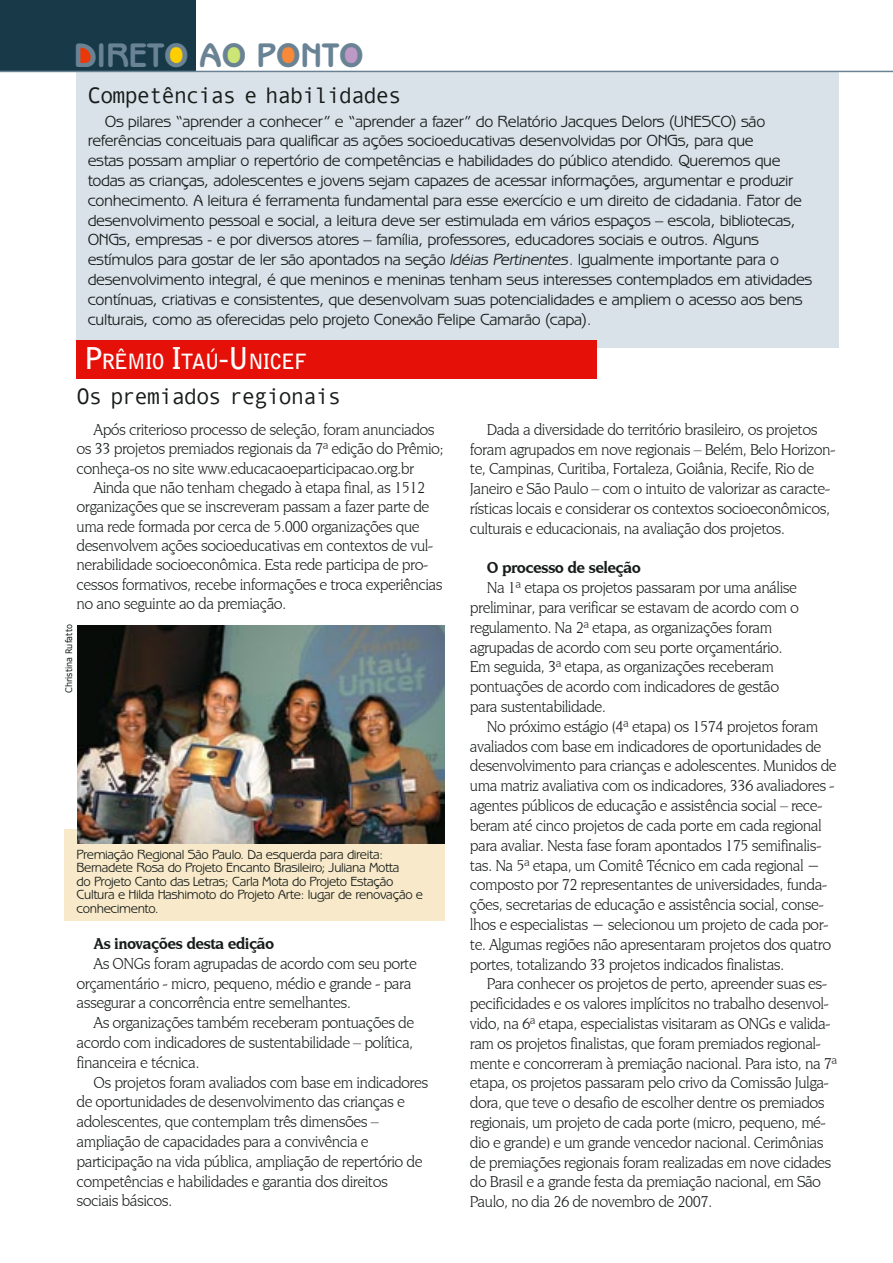
<style>
.page{position:relative;width:893px;height:1263px;background:#fff}
.page>*{position:absolute;margin:0;border:0;box-sizing:border-box;transform-origin:0 0}
.t1{font:700 34.8px "Benguiat Gothic IT Cby BT";color:#698395}
._1olho{font:22.5px "Andale Mono";letter-spacing:-.055em;color:#171c19}
._1tituloBOX{font:700 21px "Bell Gothic BT";letter-spacing:-.05em;color:#fffdfd}
._1texto1{font:16.5px/19.8px "Novarese IT Cby BT";letter-spacing:-.035em;color:#171c19}
._1texto2{font:16.5px/19.8px "Benguiat Gothic IT Cby BT";letter-spacing:-.02em;color:#171c19}
._1texto1-2{font:700 16.5px "Novarese IT Cby BT";letter-spacing:-.035em;color:#171c19}
._1legenda{font:13.5px/13.5px "Benguiat Gothic IT Cby BT";letter-spacing:-.025em;color:#171c19}
._1credito{font:9px "Verdana";color:#171c19;scale:.9 1}
.s1{font-style:italic}
.s2{font-size:30px}
</style>
<div class="page">
<div style="left:64px;top:829px;width:380px;height:91px;background:#f7e9c9"></div>
<div style="left:77px;top:72px;width:762px;height:276px;background:#d9e1e9"></div>
<div style="left:77px;top:340px;width:520px;height:38px;background:#e51008"></div>
<div style="left:0;top:0;width:196px;height:72px;background:#173948"></div>
<hr style="left:0;top:71px;width:893px;height:1px;background:#698395">
<svg style="left:78px;top:46px;width:17px;height:20px"></svg>
<svg style="left:168px;top:46px;width:17px;height:18px"></svg>
<svg style="left:225px;top:46px;width:17px;height:18px"></svg>
<svg style="left:343px;top:45px;width:17px;height:20px"></svg>
<svg style="left:280px;top:45px;width:16px;height:20px"></svg>
<img style="left:77px;top:625px;width:367px;height:219px">
<p class="t1" style="left:74px;top:33px;width:291px">DIRETO AO PONTO</p>
<p class="_1olho" style="left:88px;top:82px;width:315px">Competências e habilidades</p>
<p class="_1texto2" style="left:88px;top:111px;width:726px;text-indent:17px">Os pilares “aprender a conhecer” e “aprender a fazer” do Relatório Jacques Delors (UNESCO) são referências conceituais para qualificar as ações socioeducativas desenvolvidas por ONGs, para que<br>estas possam ampliar o repertório de competências e habilidades do público atendido. Queremos que todas as crianças, adolescentes e jovens sejam capazes de acessar informações, argumentar e produzir conhecimento. A leitura é ferramenta fundamental para esse exercício e um direito de cidadania. Fator de desenvolvimento pessoal e social, a leitura deve ser estimulada em vários espaços – escola, bibliotecas, ONGs, empresas - e por diversos atores – família, professores, educadores sociais e outros. Alguns estímulos para gostar de ler são apontados na seção <span class="s1">Idéias Pertinentes</span>. Igualmente importante para o desenvolvimento integral, é que meninos e meninas tenham seus interesses contemplados em atividades contínuas, criativas e consistentes, que desenvolvam suas potencialidades e ampliem o acesso aos bens culturais, como as oferecidas pelo projeto Conexão Felipe Camarão (capa).</p>
<p class="_1tituloBOX" style="left:84px;top:347px;width:224px"><span class="s2">P</span>RÊMIO <span class="s2">I</span>TAÚ<span class="s2">-U</span>NICEF</p>
<p class="_1olho" style="left:77px;top:384px;width:266px">Os premiados regionais</p>
<p class="_1texto1" style="left:77px;top:419px;width:369px;line-height:19.4px;text-indent:17px">Após criterioso processo de seleção, foram anunciados os 33 projetos premiados regionais da 7ª edição do Prêmio; conheça-os no site www.educacaoeparticipacao.org.br</p>
<p class="_1texto1" style="left:77px;top:478px;width:368px;line-height:19.4px;text-indent:17px">Ainda que não tenham chegado à etapa final, as 1512 organizações que se inscreveram passam a fazer parte de uma rede formada por cerca de 5.000 organizações que desenvolvem ações socioeducativas em contextos de vul&shy;nerabilidade socioeconômica. Esta rede participa de pro&shy;cessos formativos, recebe informações e troca experiências no ano seguinte ao da premiação.</p>
<p class="_1credito" style="left:63px;top:693px;width:78px;rotate:-90deg">Christina Rufatto</p>
<p class="_1legenda" style="left:77px;top:847px;width:348px">Premiação Regional São Paulo. Da esquerda para direita:<br>Bernadete Rosa do Projeto Encanto Brasileiro; Juliana Motta<br>do Projeto Canto das Letras; Carla Mota do Projeto Estação Cultura e Hilda Hashimoto do Projeto Arte: lugar de renovação e conhecimento.</p>
<p class="_1texto1-2" style="left:94px;top:933px;width:182px">As inovações desta edição</p>
<p class="_1texto1" style="left:77px;top:953px;width:342px;text-indent:17px">As ONGs foram agrupadas de acordo com seu porte orçamentário - micro, pequeno, médio e grande - para assegurar a concorrência entre semelhantes.</p>
<p class="_1texto1" style="left:77px;top:1013px;width:339px;text-align:justify;text-indent:17px">As organizações também receberam pontuações de acordo com indicadores de sustentabilidade – política, financeira e técnica.</p>
<p class="_1texto1" style="left:77px;top:1072px;width:353px;text-indent:17px">Os projetos foram avaliados com base em indicadores de oportunidades de desenvolvimento das crianças e adolescentes, que contemplam três dimensões – ampliação de capacidades para a convivência e participação na vida pública, ampliação de repertório de competências e habilidades e garantia dos direitos sociais básicos.</p>
<p class="_1texto1" style="left:470px;top:419px;width:367px;text-indent:17px">Dada a diversidade do território brasileiro, os projetos foram agrupados em nove regionais – Belém, Belo Horizon&shy;te, Campinas, Curitiba, Fortaleza, Goiânia, Recife, Rio de Janeiro e São Paulo – com o intuito de valorizar as caracte&shy;rísticas locais e considerar os contextos socioeconômicos, culturais e educacionais, na avaliação dos projetos.</p>
<p class="_1texto1-2" style="left:487px;top:558px;width:156px">O processo de seleção</p>
<p class="_1texto1" style="left:470px;top:578px;width:331px;text-indent:17px">Na 1ª etapa os projetos passaram por uma análise preliminar, para verificar se estavam de acordo com o regulamento. Na 2ª etapa, as organizações foram agrupadas de acordo com seu porte orçamentário.<br>Em seguida, 3ª etapa, as organizações receberam pontuações de acordo com indicadores de gestão para sustentabilidade.</p>
<p class="_1texto1" style="left:470px;top:716px;width:368px;text-indent:17px">No próximo estágio (4ª etapa) os 1574 projetos foram avaliados com base em indicadores de oportunidades de desenvolvimento para crianças e adolescentes. Munidos de uma matriz avaliativa com os indicadores, 336 avaliadores - agentes públicos de educação e assistência social – rece&shy;beram até cinco projetos de cada porte em cada regional para avaliar. Nesta fase foram apontados 175 semifinalis&shy;tas. Na 5ª etapa, um Comitê Técnico em cada regional − composto por 72 representantes de universidades, funda&shy;ções, secretarias de educação e assistência social, conse&shy;lhos e especialistas − selecionou um projeto de cada por&shy;te. Algumas regiões não apresentaram projetos dos quatro portes, totalizando 33 projetos indicados finalistas.</p>
<p class="_1texto1" style="left:470px;top:974px;width:369px;text-indent:17px">Para conhecer os projetos de perto, apreender suas es&shy;pecificidades e os valores implícitos no trabalho desenvol&shy;vido, na 6ª etapa, especialistas visitaram as ONGs e valida&shy;ram os projetos finalistas, que foram premiados regional&shy;mente e concorreram à premiação nacional. Para isto, na 7ª etapa, os projetos passaram pelo crivo da Comissão Julga&shy;dora, que teve o desafio de escolher dentre os premiados regionais, um projeto de cada porte (micro, pequeno, mé&shy;dio e grande) e um grande vencedor nacional. Cerimônias de premiações regionais foram realizadas em nove cidades do Brasil e a grande festa da premiação nacional, em São Paulo, no dia 26 de novembro de 2007.</p>
</div>
